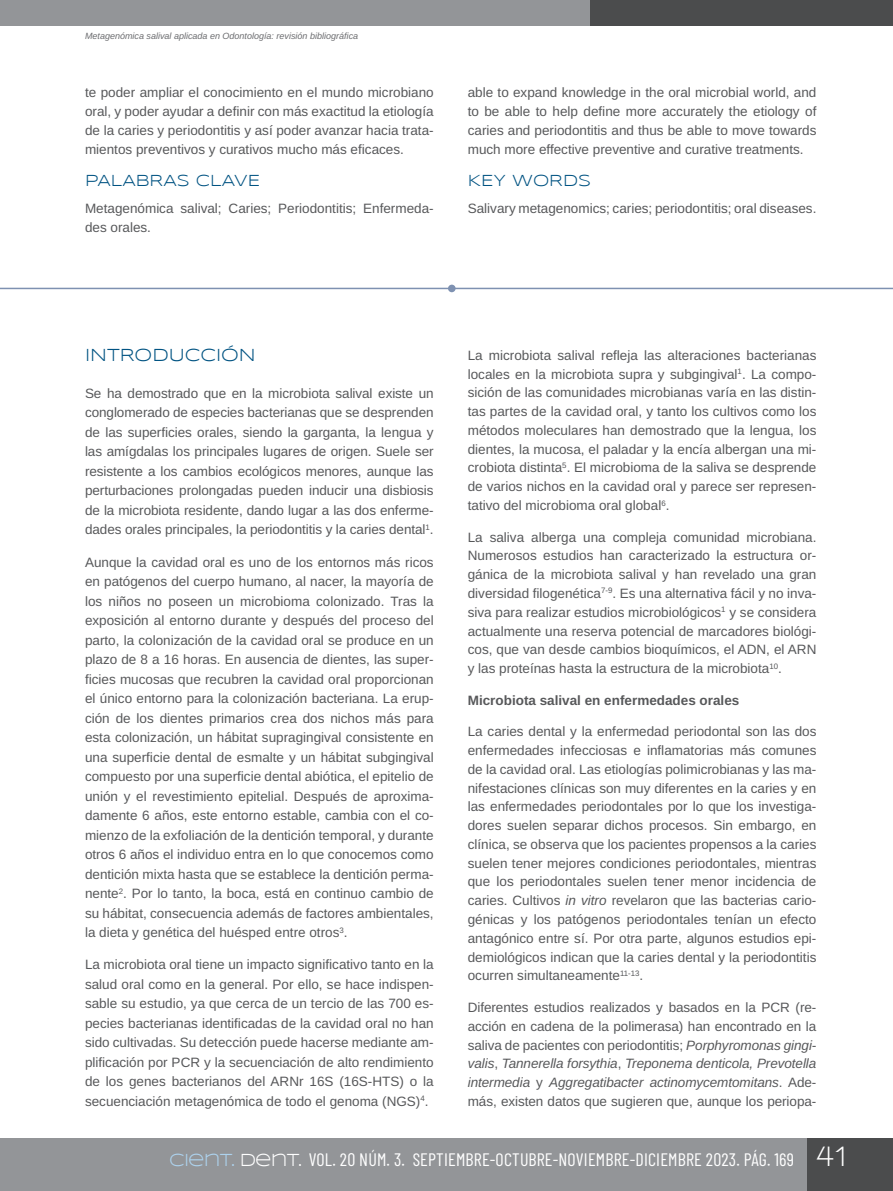
<style>
.page{position:relative;width:893px;height:1191px;background:#fff}
.page>*{position:absolute;margin:0;border:0;box-sizing:border-box;transform-origin:0 0}
.t1{font:18px "Barlow Condensed";letter-spacing:.01em;color:#fff}
.t2{font:18px "Syncopate";color:#015382}
.t3{font:16.5px "Syncopate";color:#015382}
.t4{font:13.5px/18.8px "Arimo";color:#57585a;text-align:justify}
.t5{font:700 13.5px "Arimo";color:#57585a}
.t6{font:italic 9px "Arimo";color:#6c6d70}
.s1{font-style:italic}
.s2{font-family:"Syncopate";color:#add2ed}
.s3{font-family:"Syncopate"}
.s4{font-family:"Walkway";font-weight:700;font-size:30px}
</style>
<div class="page">
<div style="left:0;top:1138px;width:893px;height:53px;background:#939598"></div>
<div style="left:808px;top:1138px;width:85px;height:53px;background:#4b4c4d"></div>
<div style="left:0;top:0;width:893px;height:25px;background:#939598"></div>
<div style="left:591px;top:0;width:302px;height:25px;background:#4b4c4d"></div>
<hr style="left:0;top:288px;width:893px;height:1px;background:#7e91b1">
<div style="left:448px;top:285px;width:8px;height:7px;background:#7e91b1;border-radius:50%"></div>
<p class="t6" style="left:85px;top:29px;width:275px">Metagenómica salival aplicada en Odontología: revisión bibliográfica</p>
<p class="t4" style="left:85px;top:83px;width:350px">te poder ampliar el conocimiento en el mundo microbiano oral, y poder ayudar a definir con más exactitud la etiología de la caries y periodontitis y así poder avanzar hacia trata&shy;mientos preventivos y curativos mucho más eficaces.</p>
<p class="t3" style="left:85px;top:171px;width:177px">PALABRAS CLAVE</p>
<p class="t4" style="left:85px;top:200px;width:350px">Metagenómica salival; Caries; Periodontitis; Enfermeda&shy;des orales.</p>
<p class="t4" style="left:468px;top:83px;width:350px">able to expand knowledge in the oral microbial world, and to be able to help define more accurately the etiology of caries and periodontitis and thus be able to move towards much more effective preventive and curative treatments.</p>
<p class="t3" style="left:468px;top:171px;width:125px">KEY WORDS</p>
<p class="t4" style="left:468px;top:200px;width:350px">Salivary metagenomics; caries; periodontitis; oral diseases.</p>
<h1 class="t2" style="left:85px;top:345px;width:172px">INTRODUCCIÓN</h1>
<p class="t4" style="left:85px;top:383px;width:350px;line-height:19.5px">Se ha demostrado que en la microbiota salival existe un conglomerado de especies bacterianas que se desprenden de las superficies orales, siendo la garganta, la lengua y las amígdalas los principales lugares de origen. Suele ser resistente a los cambios ecológicos menores, aunque las perturbaciones prolongadas pueden inducir una disbiosis de la microbiota residente, dando lugar a las dos enferme&shy;dades orales principales, la periodontitis y la caries dental<sup>1</sup>.</p>
<p class="t4" style="left:85px;top:552px;width:350px;line-height:19.5px">Aunque la cavidad oral es uno de los entornos más ricos en patógenos del cuerpo humano, al nacer, la mayoría de los niños no poseen un microbioma colonizado. Tras la exposición al entorno durante y después del proceso del parto, la colonización de la cavidad oral se produce en un plazo de 8 a 16 horas. En ausencia de dientes, las super&shy;ficies mucosas que recubren la cavidad oral proporcionan el único entorno para la colonización bacteriana. La erup&shy;ción de los dientes primarios crea dos nichos más para esta colonización, un hábitat supragingival consistente en una superficie dental de esmalte y un hábitat subgingival compuesto por una superficie dental abiótica, el epitelio de unión y el revestimiento epitelial. Después de aproxima&shy;damente 6 años, este entorno estable, cambia con el co&shy;mienzo de la exfoliación de la dentición temporal, y durante otros 6 años el individuo entra en lo que conocemos como dentición mixta hasta que se establece la dentición perma&shy;nente<sup>2</sup>. Por lo tanto, la boca, está en continuo cambio de su hábitat, consecuencia además de factores ambientales, la dieta y genética del huésped entre otros<sup>3</sup>.</p>
<p class="t4" style="left:85px;top:955px;width:350px;line-height:19.5px">La microbiota oral tiene un impacto significativo tanto en la salud oral como en la general. Por ello, se hace indispen&shy;sable su estudio, ya que cerca de un tercio de las 700 es&shy;pecies bacterianas identificadas de la cavidad oral no han sido cultivadas. Su detección puede hacerse mediante am&shy;plificación por PCR y la secuenciación de alto rendimiento de los genes bacterianos del ARNr 16S (16S-HTS) o la secuenciación metagenómica de todo el genoma (NGS)<sup>4</sup>.</p>
<p class="t4" style="left:468px;top:346px;width:350px">La microbiota salival refleja las alteraciones bacterianas locales en la microbiota supra y subgingival<sup>1</sup>. La compo&shy;sición de las comunidades microbianas varía en las distin&shy;tas partes de la cavidad oral, y tanto los cultivos como los métodos moleculares han demostrado que la lengua, los dientes, la mucosa, el paladar y la encía albergan una mi&shy;crobiota distinta<sup>5</sup>. El microbioma de la saliva se desprende de varios nichos en la cavidad oral y parece ser represen&shy;tativo del microbioma oral global<sup>6</sup>.</p>
<p class="t4" style="left:468px;top:528px;width:350px">La saliva alberga una compleja comunidad microbiana.<br>Numerosos estudios han caracterizado la estructura or&shy;gánica de la microbiota salival y han revelado una gran diversidad filogenética<sup>7-9</sup>. Es una alternativa fácil y no inva&shy;siva para realizar estudios microbiológicos<sup>1</sup> y se considera actualmente una reserva potencial de marcadores biológi&shy;cos, que van desde cambios bioquímicos, el ADN, el ARN y las proteínas hasta la estructura de la microbiota<sup>10</sup>.</p>
<p class="t5" style="left:468px;top:690px;width:273px">Microbiota salival en enfermedades orales</p>
<p class="t4" style="left:468px;top:722px;width:350px">La caries dental y la enfermedad periodontal son las dos enfermedades infecciosas e inflamatorias más comunes de la cavidad oral. Las etiologías polimicrobianas y las ma&shy;nifestaciones clínicas son muy diferentes en la caries y en las enfermedades periodontales por lo que los investiga&shy;dores suelen separar dichos procesos. Sin embargo, en clínica, se observa que los pacientes propensos a la caries suelen tener mejores condiciones periodontales, mientras que los periodontales suelen tener menor incidencia de caries. Cultivos <span class="s1">in vitro</span> revelaron que las bacterias cario&shy;génicas y los patógenos periodontales tenían un efecto antagónico entre sí. Por otra parte, algunos estudios epi&shy;demiológicos indican que la caries dental y la periodontitis ocurren simultaneamente<sup>11-13</sup>.</p>
<p class="t4" style="left:468px;top:998px;width:350px">Diferentes estudios realizados y basados en la PCR (re&shy;acción en cadena de la polimerasa) han encontrado en la saliva de pacientes con periodontitis; <span class="s1">Porphyromonas gingi&shy;valis</span>, <span class="s1">Tannerella forsythia</span>, <span class="s1">Treponema denticola, Prevotella intermedia</span> y <span class="s1">Aggregatibacter actinomycemtomitans</span>. Ade&shy;más, existen datos que sugieren que, aunque los periopa-</p>
<h1 class="t1" style="left:169px;top:1146px;width:679px"><span class="s2">CIENT.</span> <span class="s3">DENT.</span> VOL. 20 NÚM. 3. SEPTIEMBRE-OCTUBRE-NOVIEMBRE-DICIEMBRE 2023. PÁG. 169 <span class="s4">41</span></h1>
</div>
